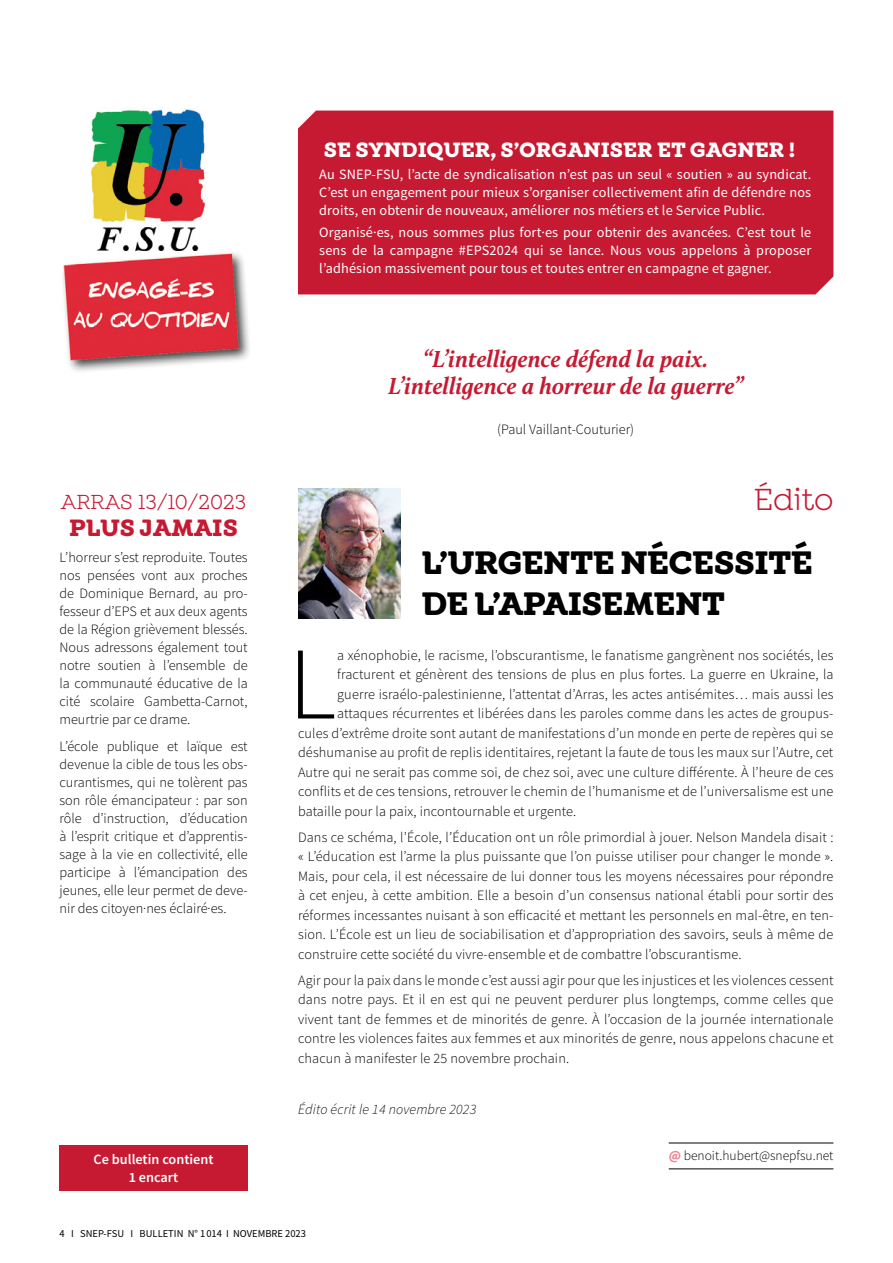
<style>
.page{position:relative;width:893px;height:1263px;background:#fff}
.page>*{position:absolute;margin:0;border:0;box-sizing:border-box;transform-origin:0 0}
.t1{font:300 103.05px "Source Sans Pro";color:#000}
.t2{font:700 33px/40.5px "Winden Alt";letter-spacing:-.02em;color:#000}
.t3{font:31.5px "Winden Alt";color:#c61a32}
.t4{font:italic 700 24px/27px "Calluna";color:#c61a32;text-align:center}
.t5{font:700 24px "Winden Alt";color:#c61a32}
.t6{font:700 21px "Winden Alt";color:#fff}
.t7{font:21px "Winden Alt";color:#c61a32}
.t8{font:300 14.25px/18px "Source Sans Pro";letter-spacing:.01em;color:#000;text-align:justify}
.t9{font:14.25px/18px "Source Sans Pro";letter-spacing:.01em;color:#fff;text-align:justify}
.t10{font:italic 300 14.25px "Source Sans Pro";letter-spacing:.01em;color:#000}
.t11{font:600 14.25px/18px "Source Sans Pro";color:#fff;text-align:center}
.t12{font:300 13.5px "Source Sans Pro";color:#000}
.t13{font:10.5px "Source Sans Pro";color:#000}
.s1{font-weight:700;color:#ee858f}
</style>
<div class="page">
<img style="left:62px;top:109px;width:187px;height:262px">
<hr style="left:669px;top:1143px;width:164px;height:1px;background:#000">
<hr style="left:669px;top:1168px;width:164px;height:1px;background:#000">
<img style="left:298px;top:489px;width:102px;height:130px">
<div style="left:298px;top:111px;width:535px;height:183px;background:#c61a32"></div>
<div style="left:60px;top:1145px;width:188px;height:46px;background:#c61a32"></div>
<h3 class="t6" style="left:324px;top:136px;width:473px">SE SYNDIQUER, S’ORGANISER ET GAGNER !</h3>
<p class="t9" style="left:319px;top:165px;width:493px">Au SNEP-FSU, l’acte de syndicalisation n’est pas un seul « soutien » au syndicat.<br>C’est un engagement pour mieux s’organiser collectivement afin de défendre nos droits, en obtenir de nouveaux, améliorer nos métiers et le Service Public.</p>
<p class="t9" style="left:319px;top:223px;width:494px">Organisé·es, nous sommes plus fort·es pour obtenir des avancées. C’est tout le sens de la campagne #EPS2024 qui se lance. Nous vous appelons à proposer l’adhésion massivement pour tous et toutes entrer en campagne et gagner.</p>
<h3 class="t7" style="left:61px;top:490px;width:187px">ARRAS 13/10/2023</h3>
<h3 class="t5" style="left:69px;top:512px;width:170px">PLUS JAMAIS</h3>
<p class="t8" style="left:60px;top:549px;width:190px">L’horreur s’est reproduite. Toutes nos pensées vont aux proches de Dominique Bernard, au pro&shy;fesseur d’EPS et aux deux agents de la Région grièvement blessés.<br>Nous adressons également tout notre soutien à l’ensemble de la communauté éducative de la cité scolaire Gambetta-Carnot, meurtrie par ce drame.</p>
<p class="t8" style="left:60px;top:737px;width:190px">L’école publique et laïque est devenue la cible de tous les obs&shy;curantismes, qui ne tolèrent pas son rôle émancipateur : par son rôle d’instruction, d’éducation à l’esprit critique et d’apprentis&shy;sage à la vie en collectivité, elle participe à l’émancipation des jeunes, elle leur permet de deve&shy;nir des citoyen·nes éclairé·es.</p>
<p class="t11" style="left:94px;top:1150px;width:122px">Ce bulletin contient<br>1 encart</p>
<h3 class="t4" style="left:388px;top:345px;width:357px">“L’intelligence défend la paix.<br>L’intelligence a horreur de la guerre”</h3>
<p class="t8" style="left:497px;top:420px;width:139px">(Paul Vaillant-Couturier)</p>
<h3 class="t3" style="left:754px;top:481px;width:81px">Édito</h3>
<h2 class="t2" style="left:421px;top:543px;width:393px">L’URGENTE NÉCESSITÉ<br>DE L’APAISEMENT</h2>
<h1 class="t1" style="left:288px;top:621px;width:50px">L</h1>
<p class="t8" style="left:337px;top:646px;width:498px">a xénophobie, le racisme, l’obscurantisme, le fanatisme gangrènent nos sociétés, les</p>
<p class="t8" style="left:337px;top:666px;width:498px">fracturent et génèrent des tensions de plus en plus fortes. La guerre en Ukraine, la</p>
<p class="t8" style="left:337px;top:685px;width:498px">guerre israélo-palestinienne, l’attentat d’Arras, les actes antisémites… mais aussi les</p>
<p class="t8" style="left:337px;top:705px;width:498px">attaques récurrentes et libérées dans les paroles comme dans les actes de groupus-</p>
<p class="t8" style="left:298px;top:724px;width:537px">cules d’extrême droite sont autant de manifestations d’un monde en perte de repères qui se</p>
<p class="t8" style="left:298px;top:744px;width:537px">déshumanise au profit de replis identitaires, rejetant la faute de tous les maux sur l’Autre, cet</p>
<p class="t8" style="left:298px;top:763px;width:537px">Autre qui ne serait pas comme soi, de chez soi, avec une culture différente. À l’heure de ces</p>
<p class="t8" style="left:298px;top:783px;width:537px">conflits et de ces tensions, retrouver le chemin de l’humanisme et de l’universalisme est une</p>
<p class="t8" style="left:298px;top:802px;width:280px">bataille pour la paix, incontournable et urgente.</p>
<p class="t8" style="left:298px;top:827px;width:537px;line-height:19.5px">Dans ce schéma, l’École, l’Éducation ont un rôle primordial à jouer. Nelson Mandela disait : « L’éducation est l’arme la plus puissante que l’on puisse utiliser pour changer le monde ».<br>Mais, pour cela, il est nécessaire de lui donner tous les moyens nécessaires pour répondre à cet enjeu, à cette ambition. Elle a besoin d’un consensus national établi pour sortir des réformes incessantes nuisant à son efficacité et mettant les personnels en mal-être, en ten&shy;sion. L’École est un lieu de sociabilisation et d’appropriation des savoirs, seuls à même de construire cette société du vivre-ensemble et de combattre l’obscurantisme.</p>
<p class="t8" style="left:298px;top:970px;width:537px;line-height:19.5px">Agir pour la paix dans le monde c’est aussi agir pour que les injustices et les violences cessent dans notre pays. Et il en est qui ne peuvent perdurer plus longtemps, comme celles que vivent tant de femmes et de minorités de genre. À l’occasion de la journée internationale contre les violences faites aux femmes et aux minorités de genre, nous appelons chacune et chacun à manifester le 25 novembre prochain.</p>
<p class="t10" style="left:298px;top:1100px;width:180px">Édito écrit le 14 novembre 2023</p>
<p class="t12" style="left:669px;top:1147px;width:166px"><span class="s1">@</span> benoit.hubert@snepfsu.net</p>
<p class="t13" style="left:60px;top:1227px;width:248px">4 I SNEP-FSU I BULLETIN N° 1 014 I NOVEMBRE 2023</p>
</div>
